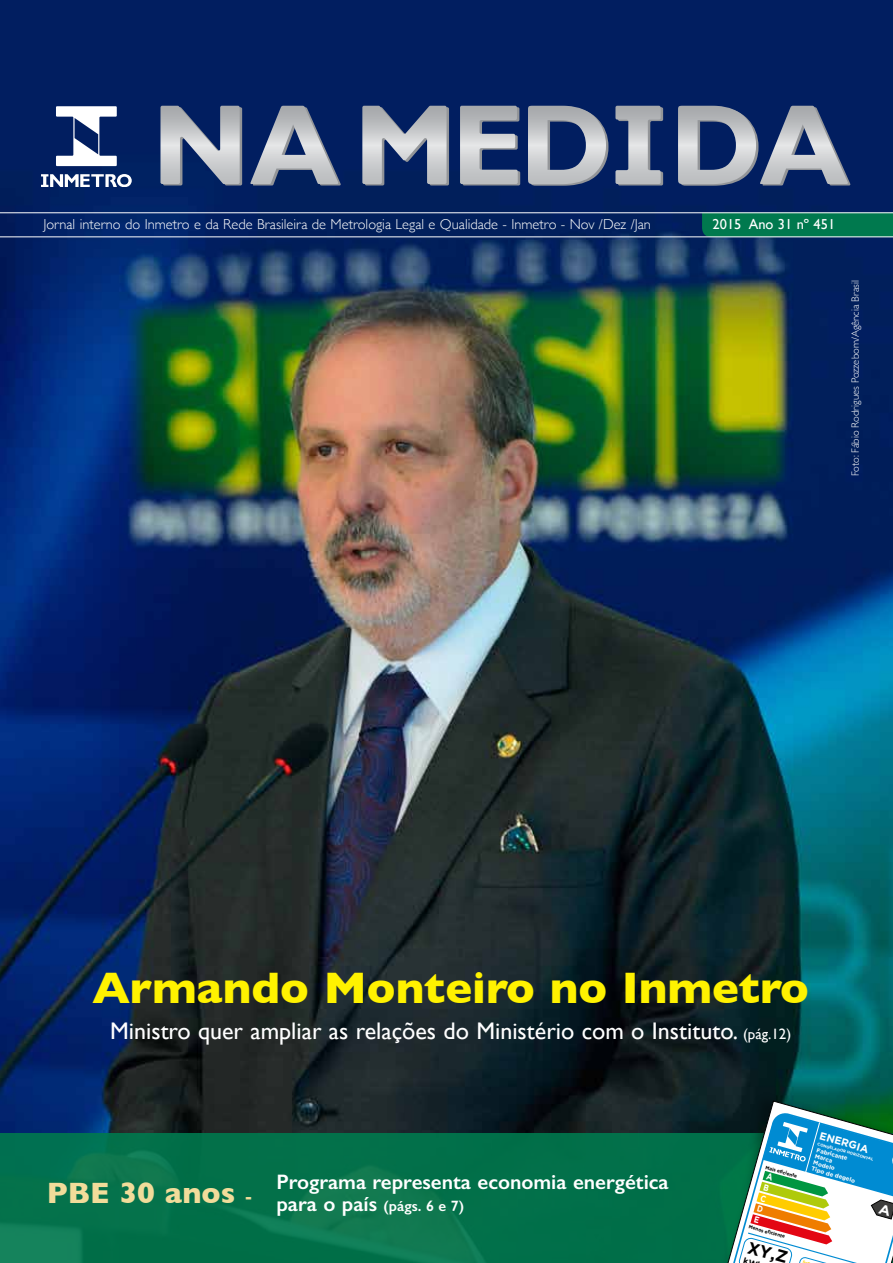
<style>
.page{position:relative;width:893px;height:1263px;background:#fff}
.page>*{position:absolute;margin:0;border:0;box-sizing:border-box;transform-origin:0 0}
.t1{font:700 45px "Gill Sans";color:#fff200}
.t2{font:700 30px "Gill Sans";color:#f1dc9a}
.t3{font:24px "Gill Sans";color:#fff}
.t4{font:600 21px "Gill Sans";color:#fff}
.t5{font:700 16.8px "Gotham";color:#000}
.t6{font:600 15px "Gill Sans";color:#fff}
.t7{font:300 14.4px "Gill Sans";color:#fff}
.t8{font:14.4px "Gill Sans";color:#fff}
.t9{font:700 10.65px "Gotham";color:#fff}
.t10{font:300 10.5px "Gill Sans";color:#fff}
.t11{font:700 5.85px/6.4px "Gotham";color:#fff}
.t12{font:700 4.8px "Gotham";color:#000;scale:.96 1}
.t13{font:700 3.9px "Gotham";color:#fff}
.s1{font-size:15px}
.s2{font-weight:600;font-size:21px}
.s3{font-size:21px}
</style>
<div class="page">
<img style="left:0;top:0;width:893px;height:1133px">
<svg style="left:160px;top:106px;width:82px;height:79px;background:#8892a7"></svg>
<svg style="left:460px;top:106px;width:60px;height:79px;background:#8b94a7"></svg>
<svg style="left:362px;top:106px;width:87px;height:79px;background:#8590a5"></svg>
<svg style="left:615px;top:106px;width:48px;height:79px;background:#7b869e"></svg>
<svg style="left:250px;top:106px;width:91px;height:80px;background:#647394"></svg>
<svg style="left:528px;top:106px;width:80px;height:80px;background:#7d88a0"></svg>
<svg style="left:678px;top:106px;width:173px;height:80px;background:#6e7c99"></svg>
<svg style="left:41px;top:174px;width:91px;height:13px"></svg>
<svg style="left:56px;top:106px;width:61px;height:60px"></svg>
<svg style="left:0;top:212px;width:893px;height:26px;background:#144268"></svg>
<svg style="left:0;top:1133px;width:708px;height:130px;background:#04714b"></svg>
<img style="left:708px;top:1082px;width:185px;height:181px">
<svg style="left:711px;top:1101px;width:182px;height:162px"></svg>
<p class="t7" style="left:43px;top:213px;width:609px">Jornal interno do Inmetro e da Rede Brasileira de Metrologia Legal e Qualidade - Inmetro - Nov /Dez /Jan</p>
<p class="t8" style="left:713px;top:216px;width:124px">2015 Ano 31 nº 451</p>
<p class="t10" style="left:847px;top:476px;width:198px;rotate:-90deg">Foto: Fábio Rodrigues Pozzebom/Agência Brasil</p>
<h1 class="t1" style="left:92px;top:952px;width:718px">Armando Monteiro no Inmetro</h1>
<h3 class="t3" style="left:110px;top:1016px;width:683px">Ministro quer ampliar as relações do Ministério com o Instituto. <span class="s1">(pág.12)</span></h3>
<h2 class="t2" style="left:47px;top:1169px;width:207px">PBE 30 anos <span class="s2">-</span></h2>
<h3 class="t4" style="left:276px;top:1169px;width:394px">Programa representa economia energética</h3>
<p class="t6" style="left:276px;top:1196px;width:189px"><span class="s3">para o país</span> (págs. 6 e 7)</p>
<p class="t12" style="left:766px;top:1164px;width:36px;rotate:16deg">Mais eficiente</p>
<p class="t9" style="left:822px;top:1129px;width:52px;rotate:16deg">ENERGIA</p>
<p class="t13" style="left:818px;top:1141px;width:60px;rotate:16deg">CONGELADOR HORIZONTAL</p>
<p class="t11" style="left:818px;top:1146px;width:47px;rotate:16deg">Fabricante<br>Marca<br>Modelo<br>Tipo de degelo</p>
<p class="t12" style="left:750px;top:1224px;width:40px;rotate:16deg">Menos eficiente</p>
<p class="t5" style="left:751px;top:1237px;width:42px;rotate:16deg">XY,Z</p>
</div>
